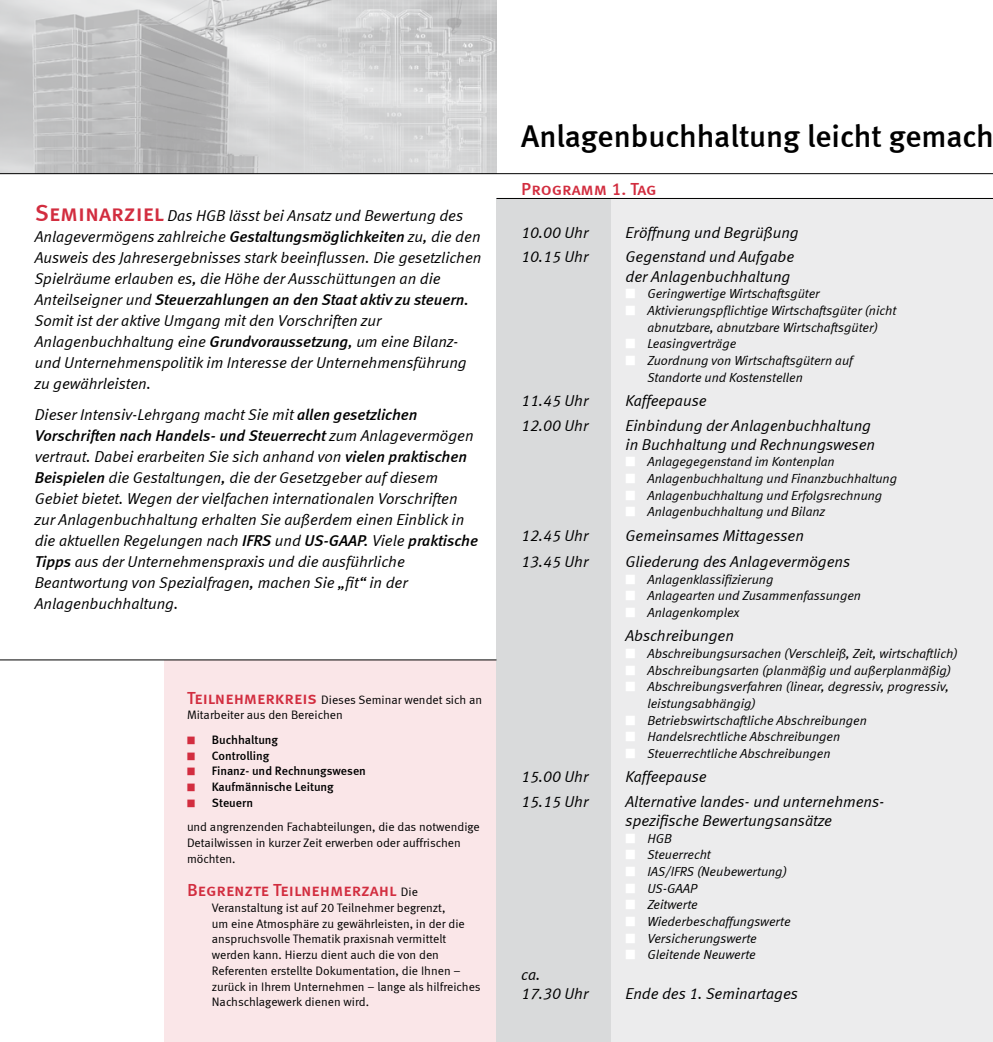
<style>
.page{position:relative;width:993px;height:1042px;background:#fff}
.page>*{position:absolute;margin:0;border:0;box-sizing:border-box;transform-origin:0 0}
.t1{font:31.5px "Meta Medium LF";letter-spacing:-.005em;color:#000}
.t2{font:17.5px "Meta Medium LF Caps";color:#d22d3f}
.t3{font:italic 15.75px/21px "Meta Normal LF";color:#000}
.t4{font:italic 15.75px "Meta Medium LF";color:#000}
.t5{font:italic 13.12px/16.6px "Meta Normal LF";color:#000}
.t6{font:12.25px/15.8px "Meta Normal LF";color:#000}
.t7{font:12.25px "Meta Medium LF";color:#000}
.s1{font-family:"Meta Medium LF Caps";font-style:normal;font-size:23.62px;color:#d22d3f}
.s2{font-family:"Meta Medium LF"}
.s3{font-family:"Meta Normal LF"}
.s4{font-family:"Meta Medium LF Caps";font-size:17.5px;color:#d22d3f}
.s5{color:#d22d3f}
.s6{font-family:"Meta Normal LF";font-size:12.25px;color:#000}
.s7{color:#fff}
</style>
<div class="page">
<img style="left:0;top:0;width:496px;height:173px">
<div style="left:164px;top:660px;width:332px;height:382px;background:#fae6e8"></div>
<div style="left:496px;top:198px;width:496px;height:844px;background:#ececed"></div>
<div style="left:496px;top:198px;width:114px;height:844px;background:#d9dadb"></div>
<hr style="left:992px;top:198px;width:1px;height:844px;background:#d9dadb">
<hr style="left:496px;top:198px;width:496px;height:1px;background:#000">
<hr style="left:0;top:173px;width:992px;height:1px;background:#000">
<hr style="left:0;top:659px;width:496px;height:1px;background:#000">
<p class="t3" style="left:35px;top:204px;width:448px"><span class="s1">Seminarziel</span> Das HGB lässt bei Ansatz und Bewertung des Anlagevermögens zahlreiche <span class="s2">Gestaltungsmöglichkeiten</span> zu, die den Ausweis des Jahresergebnisses stark beeinflussen. Die gesetzlichen Spielräume erlauben es, die Höhe der Ausschüttungen an die</p>
<p class="t4" style="left:35px;top:290px;width:435px"><span class="s3">Anteilseigner und</span> Steuerzahlungen an den Staat aktiv zu steuern.</p>
<p class="t3" style="left:35px;top:309px;width:433px">Somit ist der aktive Umgang mit den Vorschriften zur Anlagenbuchhaltung eine <span class="s2">Grundvoraussetzung</span>, um eine Bilanz&shy;und Unternehmenspolitik im Interesse der Unternehmensführung zu gewährleisten.</p>
<p class="t3" style="left:35px;top:404px;width:384px">Dieser Intensiv-Lehrgang macht Sie mit <span class="s2">allen gesetzlichen</span></p>
<p class="t4" style="left:35px;top:426px;width:440px">Vorschriften nach Handels- und Steuerrecht <span class="s3">zum Anlagevermögen</span></p>
<p class="t3" style="left:35px;top:446px;width:444px">vertraut. Dabei erarbeiten Sie sich anhand von <span class="s2">vielen praktischen Beispielen</span> die Gestaltungen, die der Gesetzgeber auf diesem Gebiet bietet. Wegen der vielfachen internationalen Vorschriften zur Anlagenbuchhaltung erhalten Sie außerdem einen Einblick in die aktuellen Regelungen nach <span class="s2">IFRS</span> und <span class="s2">US-GAAP.</span> Viele <span class="s2">praktische Tipps</span> aus der Unternehmenspraxis und die ausführliche Beantwortung von Spezialfragen, machen Sie „fit“ in der Anlagenbuchhaltung.</p>
<p class="t6" style="left:187px;top:691px;width:296px"><span class="s4">Teilnehmerkreis</span> Dieses Seminar wendet sich an<br>Mitarbeiter aus den Bereichen</p>
<p class="t7" style="left:187px;top:732px;width:93px"><span class="s5">■</span> Buchhaltung</p>
<p class="t7" style="left:187px;top:748px;width:84px"><span class="s5">■</span> Controlling</p>
<p class="t7" style="left:187px;top:764px;width:180px"><span class="s5">■</span> Finanz- und Rechnungswesen</p>
<p class="t7" style="left:187px;top:780px;width:148px"><span class="s5">■</span> Kaufmännische Leitung</p>
<p class="t7" style="left:187px;top:795px;width:68px"><span class="s5">■</span> Steuern</p>
<p class="t6" style="left:187px;top:819px;width:294px">und angrenzenden Fachabteilungen, die das notwendige<br>Detailwissen in kurzer Zeit erwerben oder auffrischen möchten.</p>
<p class="t2" style="left:187px;top:880px;width:232px">Begrenzte Teilnehmerzahl <span class="s6">Die</span></p>
<p class="t6" style="left:212px;top:899px;width:270px">Veranstaltung ist auf 20 Teilnehmer begrenzt,<br>um eine Atmosphäre zu gewährleisten, in der die anspruchsvolle Thematik praxisnah vermittelt werden kann. Hierzu dient auch die von den Referenten erstellte Dokumentation, die Ihnen – zurück in Ihrem Unternehmen – lange als hilfreiches Nachschlagewerk dienen wird.</p>
<h1 class="t1" style="left:521px;top:118px;width:474px">Anlagenbuchhaltung leicht gemach</h1>
<p class="t2" style="left:521px;top:179px;width:137px">Programm 1. Tag</p>
<p class="t3" style="left:521px;top:222px;width:69px">10.00 Uhr</p>
<p class="t3" style="left:625px;top:222px;width:174px">Eröffnung und Begrüßung</p>
<p class="t3" style="left:521px;top:246px;width:69px">10.15 Uhr</p>
<p class="t3" style="left:625px;top:247px;width:170px;line-height:19.2px">Gegenstand und Aufgabe der Anlagenbuchhaltung</p>
<p class="t5" style="left:625px;top:285px;width:196px"><span class="s7">■</span> Geringwertige Wirtschaftsgüter</p>
<p class="t5" style="left:625px;top:302px;width:272px;text-align:center"><span class="s7">■</span> Aktivierungspflichtige Wirtschaftsgüter (nicht abnutzbare, abnutzbare Wirtschaftsgüter)</p>
<p class="t5" style="left:625px;top:335px;width:112px"><span class="s7">■</span> Leasingverträge</p>
<p class="t5" style="left:647px;top:352px;width:207px;text-indent:-22px"><span class="s7">■</span> Zuordnung von Wirtschaftsgütern auf<br>Standorte und Kostenstellen</p>
<p class="t3" style="left:521px;top:390px;width:69px">11.45 Uhr</p>
<p class="t3" style="left:625px;top:390px;width:83px">Kaffeepause</p>
<p class="t3" style="left:521px;top:414px;width:69px">12.00 Uhr</p>
<p class="t3" style="left:625px;top:415px;width:251px;line-height:19.2px">Einbindung der Anlagenbuchhaltung in Buchhaltung und Rechnungswesen</p>
<p class="t5" style="left:625px;top:453px;width:210px"><span class="s7">■</span> Anlagegegenstand im Kontenplan</p>
<p class="t5" style="left:625px;top:470px;width:273px"><span class="s7">■</span> Anlagenbuchhaltung und Finanzbuchhaltung</p>
<p class="t5" style="left:625px;top:487px;width:258px"><span class="s7">■</span> Anlagenbuchhaltung und Erfolgsrechnung</p>
<p class="t5" style="left:625px;top:503px;width:201px"><span class="s7">■</span> Anlagenbuchhaltung und Bilanz</p>
<p class="t3" style="left:521px;top:525px;width:69px">12.45 Uhr</p>
<p class="t3" style="left:625px;top:525px;width:180px">Gemeinsames Mittagessen</p>
<p class="t3" style="left:521px;top:551px;width:69px">13.45 Uhr</p>
<p class="t3" style="left:625px;top:551px;width:226px">Gliederung des Anlagevermögens</p>
<p class="t5" style="left:625px;top:571px;width:149px"><span class="s7">■</span> Anlagenklassifizierung</p>
<p class="t5" style="left:625px;top:587px;width:237px"><span class="s7">■</span> Anlagearten und Zusammenfassungen</p>
<p class="t5" style="left:625px;top:604px;width:115px"><span class="s7">■</span> Anlagenkomplex</p>
<p class="t3" style="left:625px;top:625px;width:110px">Abschreibungen</p>
<p class="t5" style="left:625px;top:645px;width:333px"><span class="s7">■</span> Abschreibungsursachen (Verschleiß, Zeit, wirtschaftlich)</p>
<p class="t5" style="left:625px;top:662px;width:327px"><span class="s7">■</span> Abschreibungsarten (planmäßig und außerplanmäßig)</p>
<p class="t5" style="left:647px;top:678px;width:303px;text-indent:-22px"><span class="s7">■</span> Abschreibungsverfahren (linear, degressiv, progressiv, leistungsabhängig)</p>
<p class="t5" style="left:625px;top:711px;width:243px"><span class="s7">■</span> Betriebswirtschaftliche Abschreibungen</p>
<p class="t5" style="left:625px;top:728px;width:216px"><span class="s7">■</span> Handelsrechtliche Abschreibungen</p>
<p class="t5" style="left:625px;top:745px;width:206px"><span class="s7">■</span> Steuerrechtliche Abschreibungen</p>
<p class="t3" style="left:521px;top:766px;width:69px">15.00 Uhr</p>
<p class="t3" style="left:625px;top:766px;width:83px">Kaffeepause</p>
<p class="t3" style="left:521px;top:791px;width:69px">15.15 Uhr</p>
<p class="t3" style="left:625px;top:791px;width:260px;line-height:19.2px">Alternative landes- und unternehmens&shy;spezifische Bewertungsansätze</p>
<p class="t5" style="left:625px;top:830px;width:48px"><span class="s7">■</span> HGB</p>
<p class="t5" style="left:625px;top:846px;width:87px"><span class="s7">■</span> Steuerrecht</p>
<p class="t5" style="left:625px;top:863px;width:163px"><span class="s7">■</span> IAS/IFRS (Neubewertung)</p>
<p class="t5" style="left:625px;top:879px;width:73px"><span class="s7">■</span> US-GAAP</p>
<p class="t5" style="left:625px;top:896px;width:74px"><span class="s7">■</span> Zeitwerte</p>
<p class="t5" style="left:625px;top:913px;width:166px"><span class="s7">■</span> Wiederbeschaffungswerte</p>
<p class="t5" style="left:625px;top:929px;width:133px"><span class="s7">■</span> Versicherungswerte</p>
<p class="t5" style="left:625px;top:946px;width:132px"><span class="s7">■</span> Gleitende Neuwerte</p>
<p class="t3" style="left:521px;top:965px;width:69px;line-height:19.2px">ca.<br>17.30 Uhr</p>
<p class="t3" style="left:625px;top:983px;width:174px">Ende des 1. Seminartages</p>
</div>
